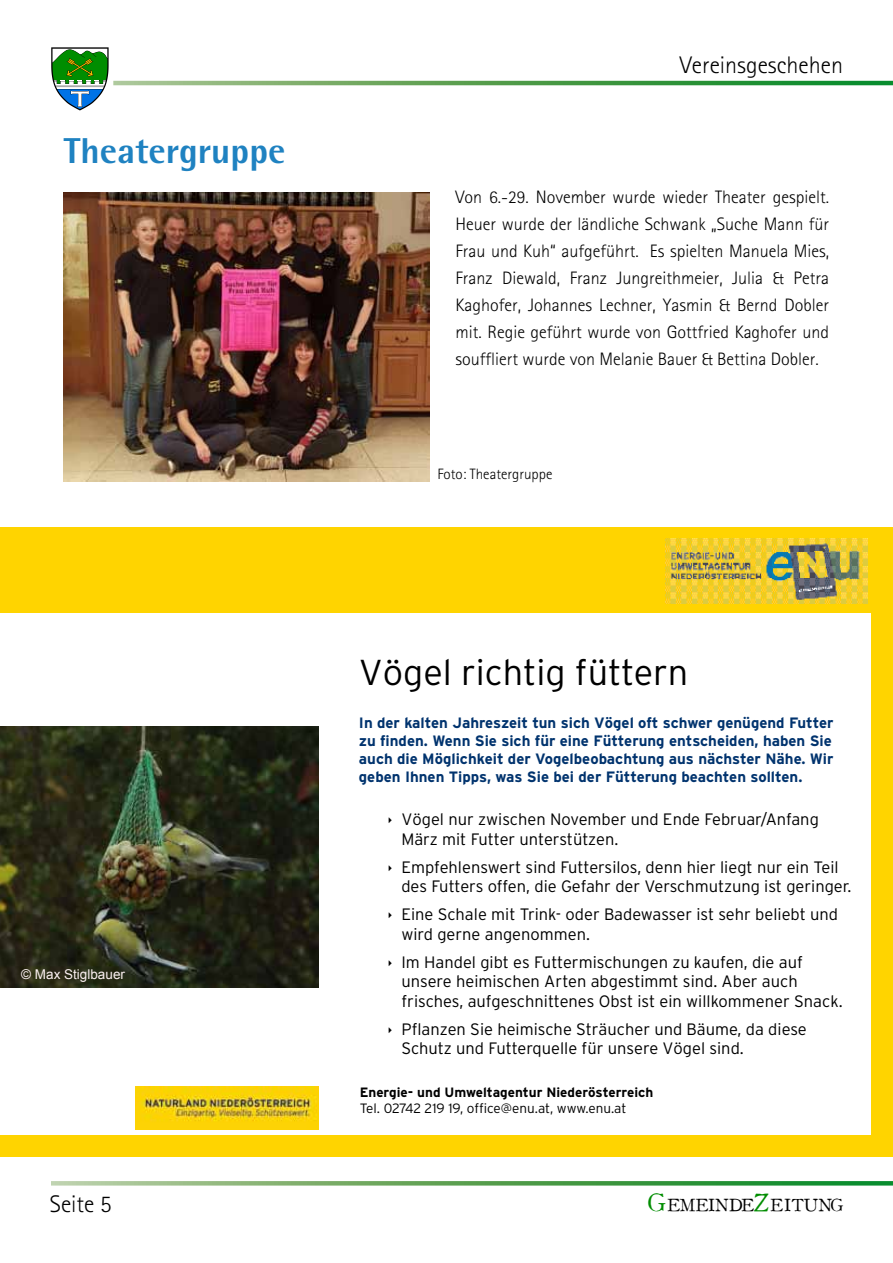
<style>
.page{position:relative;width:893px;height:1263px;background:#fff}
.page>*{position:absolute;margin:0;border:0;box-sizing:border-box;transform-origin:0 0}
.t1{font:300 36px "Interstate";color:#000}
.t2{font:800 36px "Rotis Semi Sans";color:#1f82c1}
.t3{font:300 24px "Rotis Sans Serif";color:#000}
.t4{font:300 18px/27px "Rotis Sans Serif";color:#000;text-align:justify}
.t5{font:16.95px "Old Style 1 HPLHS";letter-spacing:.02em;color:#000}
.t6{font:300 16.5px/19.5px "Interstate";color:#000}
.t7{font:700 15px/18px "Interstate";color:#00336e;text-align:justify}
.t8{font:300 15px "Rotis Sans Serif";color:#000}
.t9{font:700 13.5px "Interstate";color:#000}
.t10{font:300 13.5px "Interstate";color:#000}
.t11{font:13.5px "Arial";color:#fbf0f1}
.s1{font-size:24.3px;color:#008d00}
</style>
<div class="page">
<svg style="left:113px;top:81px;width:780px;height:4px"></svg>
<svg style="left:51px;top:47px;width:58px;height:64px"></svg>
<svg style="left:51px;top:1181px;width:842px;height:4px"></svg>
<img style="left:64px;top:193px;width:366px;height:288px">
<div style="left:0;top:527px;width:893px;height:85px;background:#ffd400"></div>
<div style="left:872px;top:527px;width:21px;height:620px;background:#ffd400"></div>
<div style="left:0;top:1135px;width:893px;height:22px;background:#ffd400"></div>
<img style="left:0;top:726px;width:319px;height:261px">
<img style="left:136px;top:1086px;width:183px;height:43px">
<img style="left:665px;top:539px;width:203px;height:65px">
<h1 class="t2" style="left:64px;top:128px;width:223px">Theatergruppe</h1>
<p class="t11" style="left:21px;top:965px;width:105px">© Max Stiglbauer</p>
<h2 class="t3" style="left:680px;top:51px;width:165px">Vereinsgeschehen</h2>
<p class="t4" style="left:455px;top:183px;width:375px">Von 6.-29. November wurde wieder Theater gespielt.<br>Heuer wurde der ländliche Schwank „Suche Mann für Frau und Kuh“ aufgeführt. Es spielten Manuela Mies, Franz Diewald, Franz Jungreithmeier, Julia &amp; Petra Kaghofer, Johannes Lechner, Yasmin &amp; Bernd Dobler mit. Regie geführt wurde von Gottfried Kaghofer und souffliert wurde von Melanie Bauer &amp; Bettina Dobler.</p>
<p class="t8" style="left:437px;top:466px;width:116px">Foto: Theatergruppe</p>
<h1 class="t1" style="left:359px;top:652px;width:331px">Vögel richtig füttern</h1>
<p class="t7" style="left:359px;top:713px;width:476px">In der kalten Jahreszeit tun sich Vögel oft schwer genügend Futter zu finden. Wenn Sie sich für eine Fütterung entscheiden, haben Sie auch die Möglichkeit der Vogelbeobachtung aus nächster Nähe. Wir geben Ihnen Tipps, was Sie bei der Fütterung beachten sollten.</p>
<p class="t6" style="left:401px;top:809px;width:419px">Vögel nur zwischen November und Ende Februar/Anfang<br>März mit Futter unterstützen.</p>
<p class="t6" style="left:401px;top:857px;width:452px">Empfehlenswert sind Futtersilos, denn hier liegt nur ein Teil des Futters offen, die Gefahr der Verschmutzung ist geringer.</p>
<p class="t6" style="left:401px;top:904px;width:438px">Eine Schale mit Trink- oder Badewasser ist sehr beliebt und wird gerne angenommen.</p>
<p class="t6" style="left:401px;top:952px;width:443px">Im Handel gibt es Futtermischungen zu kaufen, die auf unsere heimischen Arten abgestimmt sind. Aber auch frisches, aufgeschnittenes Obst ist ein willkommener Snack.</p>
<p class="t6" style="left:401px;top:1019px;width:407px">Pflanzen Sie heimische Sträucher und Bäume, da diese<br>Schutz und Futterquelle für unsere Vögel sind.</p>
<p class="t9" style="left:360px;top:1085px;width:295px">Energie- und Umweltagentur Niederösterreich</p>
<p class="t10" style="left:360px;top:1101px;width:268px">Tel. 02742 219 19, office@enu.at, www.enu.at</p>
<h2 class="t3" style="left:50px;top:1190px;width:63px">Seite 5</h2>
<p class="t5" style="left:647px;top:1192px;width:197px"><span class="s1">G</span>EMEINDE<span class="s1">Z</span>EITUNG</p>
</div>
